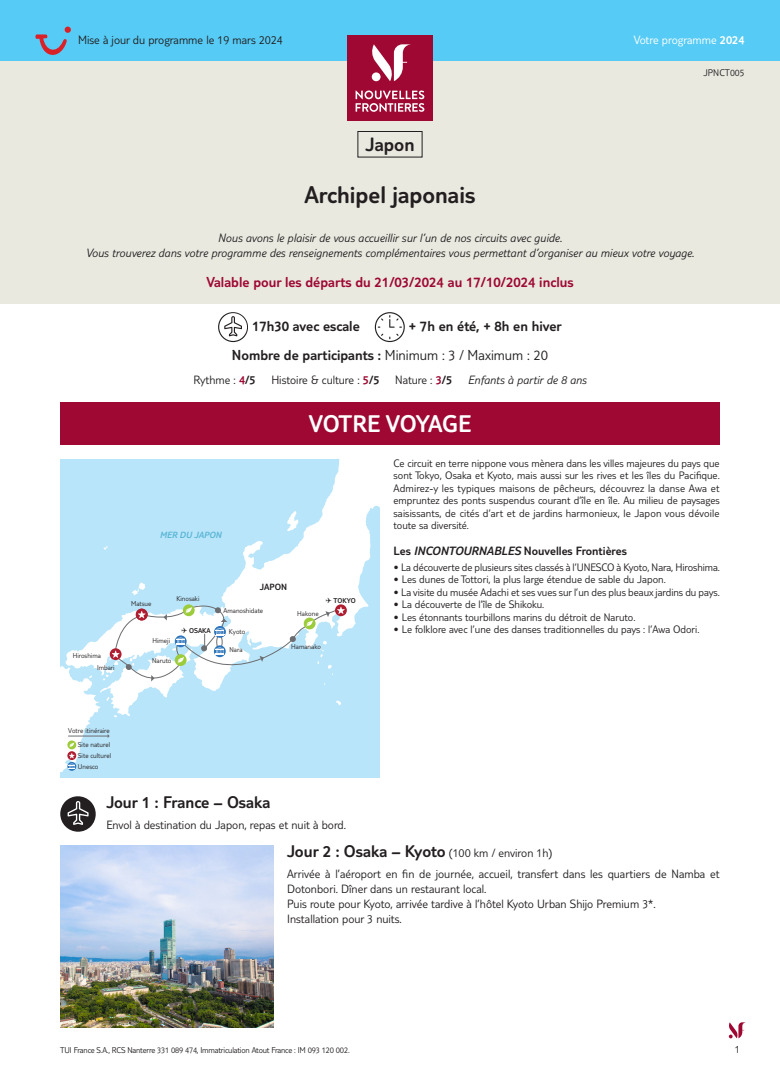
<style>
.page{position:relative;width:780px;height:1088px;background:#fff}
.page>*{position:absolute;margin:0;border:0;box-sizing:border-box;transform-origin:0 0}
.t1{font:300 25px "TUI Type";color:#231f20}
.t2{font:300 25px "TUI Type";letter-spacing:-.015em;color:#fff}
.t3{font:300 23.5px "TUI Type";color:#6c6d70}
.t4{font:300 20px "TUI Type";color:#231f20}
.t5{font:300 17.5px "TUI Type";color:#231f20}
.t6{font:300 15.12px "TUI Type";color:#6c6d70}
.t7{font:300 15px/28.6px "TUI Type";color:#231f20}
.t8{font:300 15px "TUI Type";color:#9e0832}
.t9{font:300 12.5px/15px "TUI Type";color:#231f20}
.t10{font:italic 300 12.5px/15px "TUI Type";color:#231f20;text-align:center}
.t11{font:300 12.5px "TUI Type";color:#231f20}
.t12{font:300 12.5px "TUI Type";color:#fff}
.t13{font:300 11.25px/12.5px "TUI Type";color:#231f20;text-align:justify}
.t14{font:300 10px "TUI Type";color:#231f20}
.t15{font:italic 300 9.38px "TUI Type";color:#59b6d5}
.t16{font:300 9.38px "TUI Type";color:#231f20}
.t17{font:300 8.75px "TUI Type";letter-spacing:-.02em;color:#231f20}
.t18{font:300 7.25px/14.1px "TUI Type";color:#231f20;text-align:right}
.t19{font:300 7.25px "TUI Type";color:#231f20}
.s1{font-style:inherit}
.s2{color:#9e0832}
.s3{font-style:italic}
.s4{font-size:12.5px}
</style>
<div class="page">
<svg style="left:728px;top:1022px;width:18px;height:16px"></svg>
<div style="left:0;top:0;width:780px;height:303px;background:#e9e9e0"></div>
<div style="left:0;top:0;width:780px;height:60px;background:#56cbf5"></div>
<div style="left:347px;top:35px;width:85px;height:85px;background:#9e0832"></div>
<svg style="left:355px;top:90px;width:69px;height:22px"></svg>
<svg style="left:371px;top:44px;width:40px;height:37px"></svg>
<svg style="left:218px;top:312px;width:30px;height:30px"></svg>
<svg style="left:375px;top:312px;width:30px;height:30px"></svg>
<div style="left:357px;top:131px;width:65px;height:26px;border:1px solid #231f20"></div>
<div style="left:60px;top:402px;width:659px;height:43px;background:#9e0832"></div>
<div style="left:60px;top:459px;width:319px;height:319px;background:#b9e5fa"></div>
<svg style="left:104px;top:459px;width:275px;height:171px"></svg>
<svg style="left:287px;top:511px;width:11px;height:20px"></svg>
<svg style="left:132px;top:582px;width:13px;height:13px"></svg>
<svg style="left:103px;top:546px;width:5px;height:3px"></svg>
<svg style="left:335px;top:604px;width:12px;height:12px"></svg>
<svg style="left:60px;top:605px;width:285px;height:168px"></svg>
<svg style="left:60px;top:796px;width:36px;height:36px"></svg>
<img style="left:60px;top:845px;width:213px;height:183px">
<svg style="left:35px;top:27px;width:36px;height:28px"></svg>
<p class="t9" style="left:78px;top:32px;width:206px">Mise à jour du programme le 19 mars 2024</p>
<h3 class="t4" style="left:365px;top:133px;width:51px">Japon</h3>
<h1 class="t1" style="left:304px;top:180px;width:172px">Archipel japonais</h1>
<p class="t12" style="left:634px;top:33px;width:112px">Votre programme <span class="s1">2024</span></p>
<p class="t14" style="left:703px;top:67px;width:43px">JPNCT005</p>
<p class="t10" style="left:86px;top:230px;width:610px">Nous avons le plaisir de vous accueillir sur l’un de nos circuits avec guide.<br>Vous trouverez dans votre programme des renseignements complémentaires vous permettant d’organiser au mieux votre voyage.</p>
<h3 class="t8" style="left:206px;top:273px;width:368px">Valable pour les départs du 21/03/2024 au 17/10/2024 inclus</h3>
<h3 class="t7" style="left:232px;top:312px;width:331px;text-indent:177px">+ 7h en été, + 8h en hiver<br>Nombre de participants : <span class="s1">Minimum : 3 / Maximum : 20</span></h3>
<p class="t9" style="left:193px;top:372px;width:64px">Rythme : <span class="s2">4</span><span class="s1">/5</span></p>
<p class="t9" style="left:271px;top:372px;width:182px">Histoire &amp; culture : <span class="s2">5</span><span class="s1">/5</span> Nature : <span class="s2">3</span><span class="s1">/5</span></p>
<p class="t10" style="left:468px;top:372px;width:120px">Enfants à partir de 8 ans</p>
<h3 class="t7" style="left:252px;top:312px;width:109px">17h30 avec escale</h3>
<p class="t18" style="left:73px;top:648px;width:30px">Hiroshima</p>
<p class="t18" style="left:97px;top:661px;width:19px">Imbari</p>
<h1 class="t2" style="left:309px;top:409px;width:164px">VOTRE VOYAGE</h1>
<p class="t15" style="left:160px;top:529px;width:63px">MER DU JAPON</p>
<p class="t18" style="left:131px;top:596px;width:22px">Matsue</p>
<p class="t18" style="left:176px;top:591px;width:24px">Kinosaki</p>
<p class="t16" style="left:260px;top:581px;width:29px">JAPON</p>
<p class="t18" style="left:223px;top:604px;width:41px">Amanoshidate</p>
<p class="t19" style="left:326px;top:596px;width:32px">✈ TOKYO</p>
<p class="t18" style="left:297px;top:606px;width:23px">Hakone</p>
<p class="t18" style="left:152px;top:633px;width:19px">Himeji</p>
<p class="t18" style="left:152px;top:653px;width:21px">Naruto</p>
<p class="t19" style="left:181px;top:626px;width:31px">✈ OSAKA</p>
<h2 class="t3" style="left:201px;top:632px;width:8px">•</h2>
<p class="t18" style="left:229px;top:625px;width:18px">Kyoto</p>
<p class="t18" style="left:229px;top:642px;width:15px">Nara</p>
<h3 class="t6" style="left:289px;top:630px;width:9px">•</h3>
<p class="t18" style="left:291px;top:640px;width:31px">Hamanako</p>
<p class="t13" style="left:393px;top:456px;width:328px">Ce circuit en terre nippone vous mènera dans les villes majeures du pays que sont Tokyo, Osaka et Kyoto, mais aussi sur les rives et les îles du Pacifique.<br>Admirez-y les typiques maisons de pêcheurs, découvrez la danse Awa et empruntez des ponts suspendus courant d’île en île. Au milieu de paysages saisissants, de cités d’art et de jardins harmonieux, le Japon vous dévoile toute sa diversité.</p>
<p class="t11" style="left:393px;top:543px;width:235px">Les <span class="s3">INCONTOURNABLES</span> Nouvelles Frontières</p>
<p class="t13" style="left:393px;top:560px;width:328px">• La découverte de plusieurs sites classés à l’UNESCO à Kyoto, Nara, Hiroshima.</p>
<p class="t13" style="left:393px;top:573px;width:274px">• Les dunes de Tottori, la plus large étendue de sable du Japon.</p>
<p class="t13" style="left:393px;top:585px;width:328px">• La visite du musée Adachi et ses vues sur l’un des plus beaux jardins du pays.</p>
<p class="t13" style="left:393px;top:598px;width:152px">• La découverte de l’île de Shikoku.</p>
<p class="t13" style="left:393px;top:610px;width:243px">• Les étonnants tourbillons marins du détroit de Naruto.</p>
<p class="t13" style="left:393px;top:623px;width:307px">• Le folklore avec l’une des danses traditionnelles du pays : l’Awa Odori.</p>
<p class="t18" style="left:68px;top:723px;width:43px">Votre itinéraire<br>Site naturel</p>
<p class="t18" style="left:78px;top:750px;width:35px;line-height:10.8px;text-align:left">Site culturel<br>Unesco</p>
<h3 class="t5" style="left:106px;top:792px;width:166px">Jour 1 : France – Osaka</h3>
<p class="t9" style="left:106px;top:817px;width:241px">Envol à destination du Japon, repas et nuit à bord.</p>
<h3 class="t5" style="left:287px;top:841px;width:267px">Jour 2 : Osaka – Kyoto <span class="s4">(100 km / environ 1h)</span></h3>
<p class="t9" style="left:287px;top:866px;width:434px">Arrivée à l’aéroport en fin de journée, accueil, transfert dans les quartiers de Namba et Dotonbori. Dîner dans un restaurant local.<br>Puis route pour Kyoto, arrivée tardive à l’hôtel Kyoto Urban Shijo Premium 3*.<br>Installation pour 3 nuits.</p>
<p class="t17" style="left:60px;top:1045px;width:291px">TUI France S.A., RCS Nanterre 331 089 474, Immatriculation Atout France : IM 093 120 002.</p>
<p class="t13" style="left:734px;top:1042px;width:7px">1</p>
</div>
